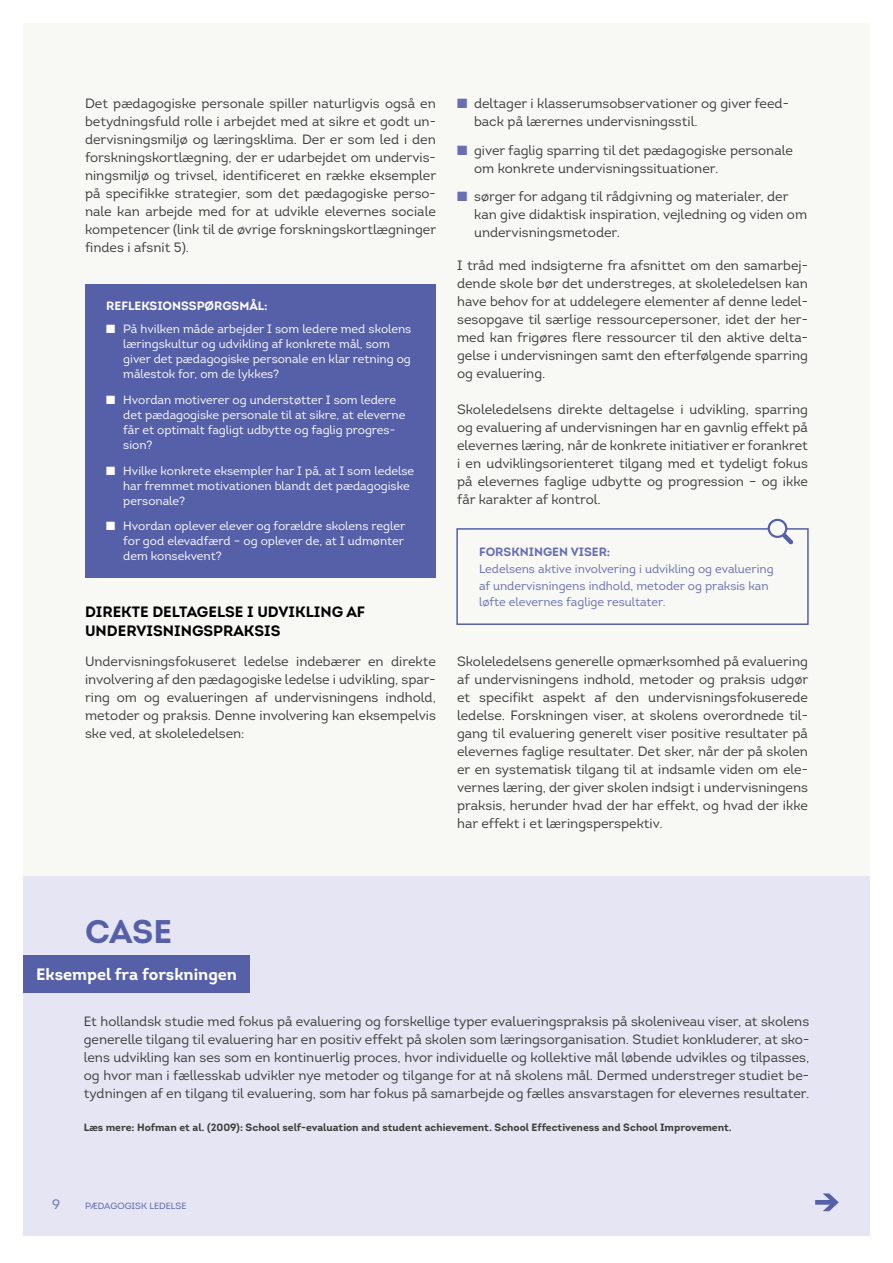
<style>
.page{position:relative;width:893px;height:1263px;background:#fff}
.page>*{position:absolute;margin:0;border:0;box-sizing:border-box;transform-origin:0 0}
.t1{font:700 32.7px "Intro";color:#5660a9}
.t2{font:700 16.5px "Intro";color:#fff}
.t3{font:700 15px/19.5px "Intro";color:#000}
.t4{font:13.5px/18px "Intro";color:#3c3c3b;text-align:justify}
.t5{font:13.5px "Intro";color:#676eb2}
.t6{font:12px/15px "Intro";color:#fff}
.t7{font:12px/16.5px "Intro";color:#676eb2}
.t8{font:700 12px "Intro";color:#fff}
.t9{font:700 12px "Intro";color:#676eb2}
.t10{font:700 10.5px "Intro";color:#3c3c3b}
.t11{font:9px "Intro";color:#5660a9}
</style>
<div class="page">
<div style="left:23px;top:23px;width:847px;height:1212px;background:#f8f8f5"></div>
<div style="left:85px;top:284px;width:351px;height:293px;background:#5660a9"></div>
<div style="left:456px;top:528px;width:353px;height:97px;border:2px solid #5660a9"></div>
<svg style="left:768px;top:519px;width:25px;height:25px"></svg>
<div style="left:770px;top:521px;width:15px;height:15px;background:#f8f8f5;border-radius:50%"></div>
<div style="left:23px;top:876px;width:847px;height:359px;background:#e6e5f4"></div>
<div style="left:23px;top:955px;width:227px;height:37px;background:#5660a9"></div>
<svg style="left:815px;top:1193px;width:24px;height:18px"></svg>
<p class="t4" style="left:85px;top:94px;width:353px">Det pædagogiske personale spiller naturligvis også en betydningsfuld rolle i arbejdet med at sikre et godt un&shy;dervisningsmiljø og læringsklima. Der er som led i den forskningskortlægning, der er udarbejdet om undervis&shy;ningsmiljø og trivsel, identificeret en række eksempler på specifikke strategier, som det pædagogiske perso&shy;nale kan arbejde med for at udvikle elevernes sociale kompetencer (link til de øvrige forskningskortlægninger findes i afsnit 5).</p>
<p class="t8" style="left:106px;top:298px;width:163px">REFLEKSIONSSPØRGSMÅL:</p>
<p class="t6" style="left:123px;top:322px;width:290px">På hvilken måde arbejder I som ledere med skolens læringskultur og udvikling af konkrete mål, som giver det pædagogiske personale en klar retning og målestok for, om de lykkes?</p>
<p class="t6" style="left:123px;top:392px;width:284px">Hvordan motiverer og understøtter I som ledere det pædagogiske personale til at sikre, at eleverne får et optimalt fagligt udbytte og faglig progres&shy;sion?</p>
<p class="t6" style="left:123px;top:463px;width:292px">Hvilke konkrete eksempler har I på, at I som ledelse har fremmet motivationen blandt det pædagogiske personale?</p>
<p class="t6" style="left:123px;top:519px;width:283px;text-align:justify">Hvordan oplever elever og forældre skolens regler for god elevadfærd – og oplever de, at I udmønter dem konsekvent?</p>
<p class="t3" style="left:85px;top:601px;width:282px">DIREKTE DELTAGELSE I UDVIKLING AF<br>UNDERVISNINGSPRAKSIS</p>
<p class="t4" style="left:85px;top:652px;width:352px">Undervisningsfokuseret ledelse indebærer en direkte involvering af den pædagogiske ledelse i udvikling, spar&shy;ring om og evalueringen af undervisningens indhold, metoder og praksis. Denne involvering kan eksempelvis ske ved, at skoleledelsen:</p>
<p class="t4" style="left:474px;top:94px;width:316px">deltager i klasserumsobservationer og giver feed&shy;back på lærernes undervisningsstil.</p>
<p class="t4" style="left:474px;top:141px;width:320px">giver faglig sparring til det pædagogiske personale om konkrete undervisningssituationer.</p>
<p class="t4" style="left:474px;top:188px;width:334px;text-align:left">sørger for adgang til rådgivning og materialer, der kan give didaktisk inspiration, vejledning og viden om undervisningsmetoder.</p>
<p class="t4" style="left:457px;top:256px;width:352px">I tråd med indsigterne fra afsnittet om den samarbej&shy;dende skole bør det understreges, at skoleledelsen kan have behov for at uddelegere elementer af denne ledel&shy;sesopgave til særlige ressourcepersoner, idet der her&shy;med kan frigøres flere ressourcer til den aktive delta&shy;gelse i undervisningen samt den efterfølgende sparring og evaluering.</p>
<p class="t4" style="left:457px;top:400px;width:352px">Skoleledelsens direkte deltagelse i udvikling, sparring og evaluering af undervisningen har en gavnlig effekt på elevernes læring, når de konkrete initiativer er forankret i en udviklingsorienteret tilgang med et tydeligt fokus på elevernes faglige udbytte og progression – og ikke får karakter af kontrol.</p>
<p class="t9" style="left:479px;top:544px;width:133px">FORSKNINGEN VISER:</p>
<p class="t7" style="left:479px;top:561px;width:296px">Ledelsens aktive involvering i udvikling og evaluering af undervisningens indhold, metoder og praksis kan løfte elevernes faglige resultater.</p>
<p class="t4" style="left:457px;top:652px;width:353px">Skoleledelsens generelle opmærksomhed på evaluering af undervisningens indhold, metoder og praksis udgør et specifikt aspekt af den undervisningsfokuserede ledelse. Forskningen viser, at skolens overordnede til&shy;gang til evaluering generelt viser positive resultater på elevernes faglige resultater. Det sker, når der på skolen er en systematisk tilgang til at indsamle viden om ele&shy;vernes læring, der giver skolen indsigt i undervisningens praksis, herunder hvad der har effekt, og hvad der ikke har effekt i et læringsperspektiv.</p>
<h1 class="t1" style="left:85px;top:910px;width:89px">CASE</h1>
<p class="t2" style="left:36px;top:963px;width:202px">Eksempel fra forskningen</p>
<p class="t4" style="left:84px;top:1012px;width:727px">Et hollandsk studie med fokus på evaluering og forskellige typer evalueringspraksis på skoleniveau viser, at skolens generelle tilgang til evaluering har en positiv effekt på skolen som læringsorganisation. Studiet konkluderer, at sko&shy;lens udvikling kan ses som en kontinuerlig proces, hvor individuelle og kollektive mål løbende udvikles og tilpasses, og hvor man i fællesskab udvikler nye metoder og tilgange for at nå skolens mål. Dermed understreger studiet be&shy;tydningen af en tilgang til evaluering, som har fokus på samarbejde og fælles ansvarstagen for elevernes resultater.</p>
<p class="t10" style="left:84px;top:1121px;width:649px">Læs mere: Hofman et al. (2009): School self-evaluation and student achievement. School Effectiveness and School Improvement.</p>
<p class="t5" style="left:52px;top:1196px;width:9px">9</p>
<p class="t11" style="left:85px;top:1200px;width:103px">PÆDAGOGISK LEDELSE</p>
</div>
